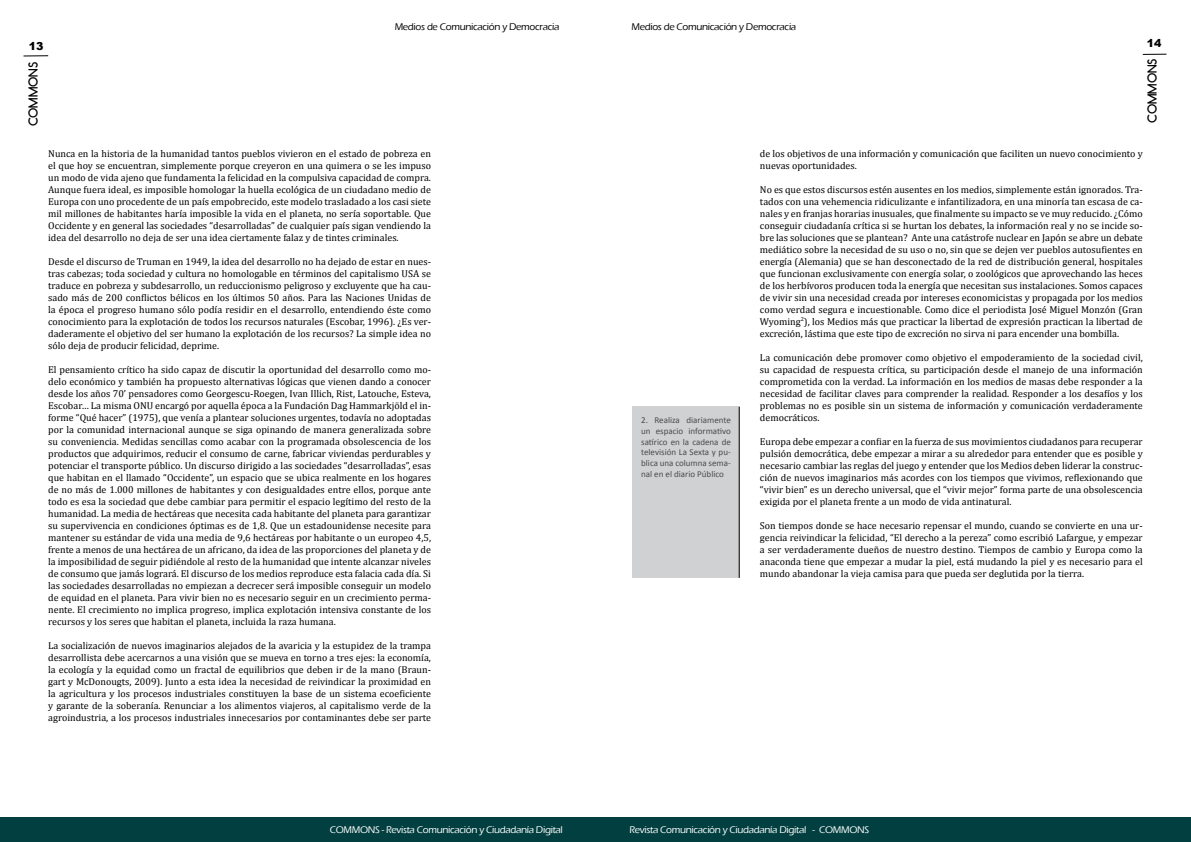
<style>
.page{position:relative;width:1191px;height:842px;background:#fff}
.page>*{position:absolute;margin:0;border:0;box-sizing:border-box;transform-origin:0 0}
.t1{font:700 12px "Comfortaa";color:#000}
.t2{font:900 11px "Arial";color:#000}
.t3{font:10px/12px "Cambria";color:#000;text-align:justify}
.t4{font:500 10px "Eras ITC";letter-spacing:-.03em;color:#fff}
.t5{font:500 10px "Eras ITC";letter-spacing:-.03em;color:#000}
.t6{font:9px/10.8px "Calibri";color:#4b4b4d;text-align:justify}
</style>
<div class="page">
<div style="left:595px;top:818px;width:596px;height:24px;background:#023f40"></div>
<svg style="left:1142px;top:54px;width:24px;height:1px"></svg>
<div style="left:0;top:818px;width:595px;height:24px;background:#023f40"></div>
<svg style="left:24px;top:55px;width:24px;height:1px"></svg>
<div style="left:632px;top:407px;width:107px;height:171px;background:#d0d1d2"></div>
<hr style="left:738px;top:407px;width:1px;height:171px;background:#000">
<p class="t2" style="left:29px;top:38px;width:16px">13</p>
<p class="t5" style="left:395px;top:21px;width:166px">Medios de Comunicación y Democracia</p>
<p class="t5" style="left:631px;top:21px;width:166px">Medios de Comunicación y Democracia</p>
<p class="t2" style="left:1147px;top:35px;width:16px">14</p>
<p class="t1" style="left:26px;top:126px;width:66px;rotate:-90deg">COMMONS</p>
<p class="t1" style="left:1144px;top:123px;width:66px;rotate:-90deg">COMMONS</p>
<p class="t3" style="left:48px;top:147px;width:384px">Nunca en la historia de la humanidad tantos pueblos vivieron en el estado de pobreza en el que hoy se encuentran, simplemente porque creyeron en una quimera o se les impuso un modo de vida ajeno que fundamenta la felicidad en la compulsiva capacidad de compra.<br>Aunque fuera ideal, es imposible homologar la huella ecológica de un ciudadano medio de Europa con uno procedente de un país empobrecido, este modelo trasladado a los casi siete mil millones de habitantes haría imposible la vida en el planeta, no sería soportable. Que Occidente y en general las sociedades “desarrolladas” de cualquier país sigan vendiendo la idea del desarrollo no deja de ser una idea ciertamente falaz y de tintes criminales.</p>
<p class="t3" style="left:48px;top:255px;width:384px">Desde el discurso de Truman en 1949, la idea del desarrollo no ha dejado de estar en nues&shy;tras cabezas; toda sociedad y cultura no homologable en términos del capitalismo USA se traduce en pobreza y subdesarrollo, un reduccionismo peligroso y excluyente que ha cau&shy;sado más de 200 conflictos bélicos en los últimos 50 años. Para las Naciones Unidas de la época el progreso humano sólo podía residir en el desarrollo, entendiendo éste como conocimiento para la explotación de todos los recursos naturales (Escobar, 1996). ¿Es ver&shy;daderamente el objetivo del ser humano la explotación de los recursos? La simple idea no sólo deja de producir felicidad, deprime.</p>
<p class="t3" style="left:48px;top:363px;width:384px">El pensamiento crítico ha sido capaz de discutir la oportunidad del desarrollo como mo&shy;delo económico y también ha propuesto alternativas lógicas que vienen dando a conocer desde los años 70’ pensadores como Georgescu-Roegen, Ivan Illich, Rist, Latouche, Esteva, Escobar… La misma ONU encargó por aquella época a la Fundación Dag Hammarkjöld el in&shy;forme “Qué hacer” (1975), que venía a plantear soluciones urgentes, todavía no adoptadas por la comunidad internacional aunque se siga opinando de manera generalizada sobre su conveniencia. Medidas sencillas como acabar con la programada obsolescencia de los productos que adquirimos, reducir el consumo de carne, fabricar viviendas perdurables y potenciar el transporte público. Un discurso dirigido a las sociedades “desarrolladas”, esas que habitan en el llamado “Occidente”, un espacio que se ubica realmente en los hogares de no más de 1.000 millones de habitantes y con desigualdades entre ellos, porque ante todo es esa la sociedad que debe cambiar para permitir el espacio legítimo del resto de la humanidad. La media de hectáreas que necesita cada habitante del planeta para garantizar su supervivencia en condiciones óptimas es de 1,8. Que un estadounidense necesite para mantener su estándar de vida una media de 9,6 hectáreas por habitante o un europeo 4,5, frente a menos de una hectárea de un africano, da idea de las proporciones del planeta y de la imposibilidad de seguir pidiéndole al resto de la humanidad que intente alcanzar niveles de consumo que jamás logrará. El discurso de los medios reproduce esta falacia cada día. Si las sociedades desarrolladas no empiezan a decrecer será imposible conseguir un modelo de equidad en el planeta. Para vivir bien no es necesario seguir en un crecimiento perma&shy;nente. El crecimiento no implica progreso, implica explotación intensiva constante de los recursos y los seres que habitan el planeta, incluida la raza humana.</p>
<p class="t3" style="left:48px;top:639px;width:384px">La socialización de nuevos imaginarios alejados de la avaricia y la estupidez de la trampa desarrollista debe acercarnos a una visión que se mueva en torno a tres ejes: la economía, la ecología y la equidad como un fractal de equilibrios que deben ir de la mano (Braun&shy;gart y McDonougts, 2009). Junto a esta idea la necesidad de reivindicar la proximidad en la agricultura y los procesos industriales constituyen la base de un sistema ecoeficiente y garante de la soberanía. Renunciar a los alimentos viajeros, al capitalismo verde de la agroindustria, a los procesos industriales innecesarios por contaminantes debe ser parte</p>
<p class="t4" style="left:330px;top:824px;width:234px">COMMONS - Revista Comunicación y Ciudadanía Digital</p>
<p class="t6" style="left:641px;top:415px;width:91px">2. Realiza diariamente un espacio informativo satírico en la cadena de televisión La Sexta y pu&shy;blica una columna sema&shy;nal en el diario Público</p>
<p class="t3" style="left:760px;top:147px;width:384px">de los objetivos de una información y comunicación que faciliten un nuevo conocimiento y nuevas oportunidades.</p>
<p class="t3" style="left:760px;top:183px;width:384px">No es que estos discursos estén ausentes en los medios, simplemente están ignorados. Tra&shy;tados con una vehemencia ridiculizante e infantilizadora, en una minoría tan escasa de ca&shy;nales y en franjas horarias inusuales, que finalmente su impacto se ve muy reducido. ¿Cómo conseguir ciudadanía crítica si se hurtan los debates, la información real y no se incide so&shy;bre las soluciones que se plantean? Ante una catástrofe nuclear en Japón se abre un debate mediático sobre la necesidad de su uso o no, sin que se dejen ver pueblos autosufientes en energía (Alemania) que se han desconectado de la red de distribución general, hospitales que funcionan exclusivamente con energía solar, o zoológicos que aprovechando las heces de los herbívoros producen toda la energía que necesitan sus instalaciones. Somos capaces de vivir sin una necesidad creada por intereses economicistas y propagada por los medios como verdad segura e incuestionable. Como dice el periodista José Miguel Monzón (Gran Wyoming<sup>2</sup>), los Medios más que practicar la libertad de expresión practican la libertad de excreción, lástima que este tipo de excreción no sirva ni para encender una bombilla.</p>
<p class="t3" style="left:760px;top:351px;width:384px">La comunicación debe promover como objetivo el empoderamiento de la sociedad civil, su capacidad de respuesta crítica, su participación desde el manejo de una información comprometida con la verdad. La información en los medios de masas debe responder a la necesidad de facilitar claves para comprender la realidad. Responder a los desafíos y los problemas no es posible sin un sistema de información y comunicación verdaderamente democráticos.</p>
<p class="t3" style="left:760px;top:435px;width:384px">Europa debe empezar a confiar en la fuerza de sus movimientos ciudadanos para recuperar pulsión democrática, debe empezar a mirar a su alrededor para entender que es posible y necesario cambiar las reglas del juego y entender que los Medios deben liderar la construc&shy;ción de nuevos imaginarios más acordes con los tiempos que vivimos, reflexionando que “vivir bien” es un derecho universal, que el “vivir mejor” forma parte de una obsolescencia exigida por el planeta frente a un modo de vida antinatural.</p>
<p class="t3" style="left:760px;top:519px;width:384px">Son tiempos donde se hace necesario repensar el mundo, cuando se convierte en una ur&shy;gencia reivindicar la felicidad, “El derecho a la pereza” como escribió Lafargue, y empezar a ser verdaderamente dueños de nuestro destino. Tiempos de cambio y Europa como la anaconda tiene que empezar a mudar la piel, está mudando la piel y es necesario para el mundo abandonar la vieja camisa para que pueda ser deglutida por la tierra.</p>
<p class="t4" style="left:629px;top:824px;width:241px">Revista Comunicación y Ciudadanía Digital - COMMONS</p>
</div>
